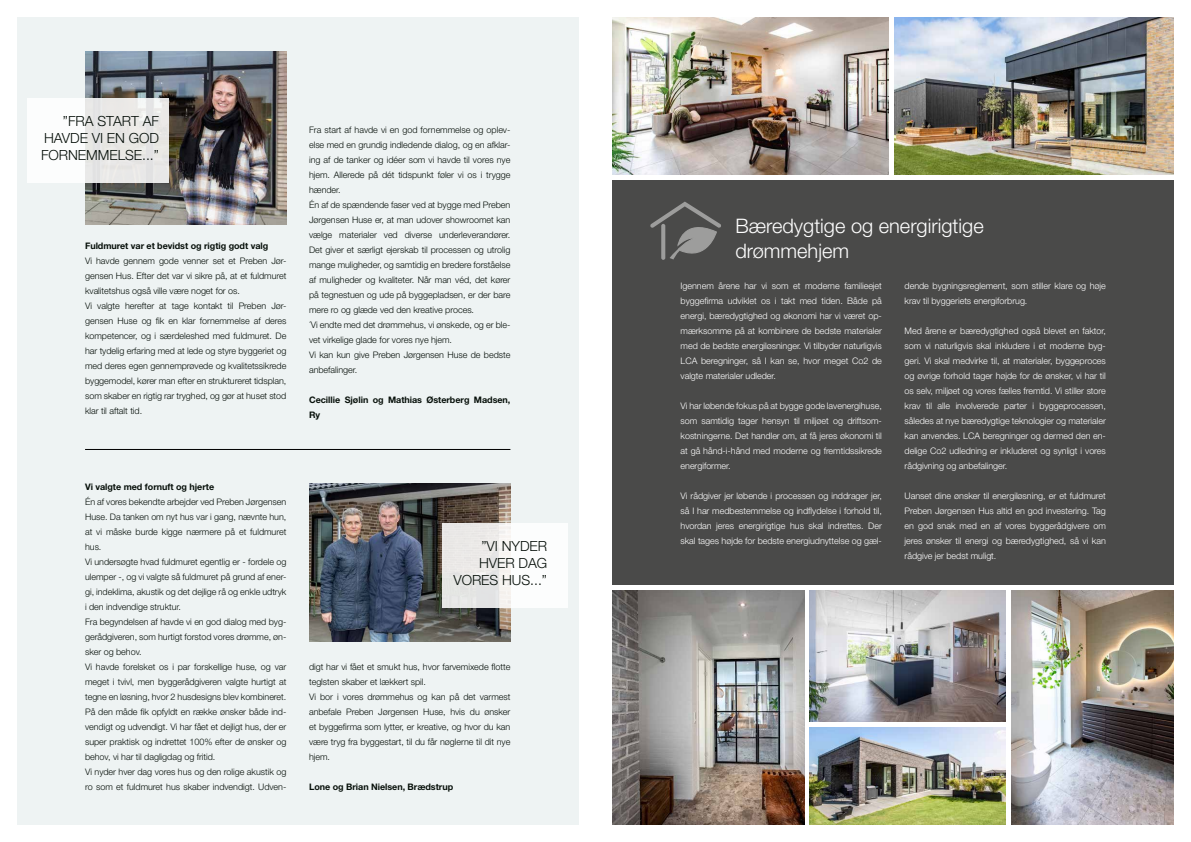
<style>
.page{position:relative;width:1191px;height:842px;background:#fff}
.page>*{position:absolute;margin:0;border:0;box-sizing:border-box;transform-origin:0 0}
.t1{font:300 20px/25px "Helvetica Neue LT Std";color:#fff}
.t2{font:300 14px/17px "Helvetica Neue LT Std";letter-spacing:-.005em;color:#060f09;text-align:right}
.t3{font:300 9px/15px "Helvetica Neue LT Std";letter-spacing:-.005em;color:#060f09}
.t4{font:300 9px/15px "Helvetica Neue LT Std";letter-spacing:-.005em;color:#fff;text-align:justify}
.t5{font:700 9px/15px "Helvetica Neue LT Std";letter-spacing:-.005em;color:#060f09}
</style>
<div class="page">
<div style="left:17px;top:17px;width:561px;height:808px;background:#eef3f3"></div>
<hr style="left:85px;top:449px;width:425px;height:1px;background:#000">
<img style="left:612px;top:17px;width:277px;height:158px">
<img style="left:894px;top:17px;width:280px;height:158px">
<img style="left:612px;top:591px;width:192px;height:234px">
<img style="left:1011px;top:591px;width:163px;height:234px">
<img style="left:809px;top:727px;width:196px;height:98px">
<img style="left:809px;top:591px;width:196px;height:131px">
<div style="left:612px;top:181px;width:562px;height:404px;background:#4a4a49"></div>
<svg style="left:650px;top:202px;width:71px;height:58px"></svg>
<img style="left:85px;top:51px;width:201px;height:174px">
<img style="left:309px;top:483px;width:201px;height:158px">
<div style="left:442px;top:523px;width:125px;height:85px;background:linear-gradient(to right,#e3e2e0,#fff)"></div>
<svg style="left:27px;top:98px;width:142px;height:85px;fill:#ebeae8"></svg>
<h2 class="t2" style="left:41px;top:112px;width:119px;text-align:justify;text-indent:22px">”FRA START AF HAVDE VI EN GOD FORNEMMELSE...”</h2>
<p class="t5" style="left:85px;top:238px;width:185px">Fuldmuret var et bevidst og rigtig godt valg</p>
<p class="t3" style="left:85px;top:253px;width:203px">Vi havde gennem gode venner set et Preben Jør&shy;gensen Hus. Efter det var vi sikre på, at et fuldmuret kvalitetshus også ville være noget for os.<br>Vi valgte herefter at tage kontakt til Preben Jør&shy;gensen Huse og fik en klar fornemmelse af deres kompetencer, og i særdeleshed med fuldmuret. De har tydelig erfaring med at lede og styre byggeriet og med deres egen gennemprøvede og kvalitetssikrede byggemodel, kører man efter en struktureret tidsplan, som skaber en rigtig rar tryghed, og gør at huset stod klar til aftalt tid.</p>
<p class="t3" style="left:309px;top:122px;width:203px">Fra start af havde vi en god fornemmelse og oplev&shy;else med en grundig indledende dialog, og en afklar&shy;ing af de tanker og idéer som vi havde til vores nye hjem. Allerede på dét tidspunkt føler vi os i trygge hænder.<br>Én af de spændende faser ved at bygge med Preben Jørgensen Huse er, at man udover showroomet kan vælge materialer ved diverse underleverandører.<br>Det giver et særligt ejerskab til processen og utrolig mange muligheder, og samtidig en bredere forståelse af muligheder og kvaliteter. Når man véd, det kører på tegnestuen og ude på byggepladsen, er der bare mere ro og glæde ved den kreative proces.<br>´Vi endte med det drømmehus, vi ønskede, og er ble&shy;vet virkelige glade for vores nye hjem.<br>Vi kan kun give Preben Jørgensen Huse de bedste anbefalinger.</p>
<p class="t5" style="left:309px;top:392px;width:203px">Cecillie Sjølin og Mathias Østerberg Madsen,<br>Ry</p>
<p class="t5" style="left:85px;top:479px;width:131px">Vi valgte med fornuft og hjerte</p>
<p class="t3" style="left:85px;top:494px;width:203px">Én af vores bekendte arbejder ved Preben Jørgensen Huse. Da tanken om nyt hus var i gang, nævnte hun, at vi måske burde kigge nærmere på et fuldmuret hus.<br>Vi undersøgte hvad fuldmuret egentlig er - fordele og ulemper -, og vi valgte så fuldmuret på grund af ener&shy;gi, indeklima, akustik og det dejlige rå og enkle udtryk i den indvendige struktur.<br>Fra begyndelsen af havde vi en god dialog med byg&shy;gerådgiveren, som hurtigt forstod vores drømme, øn&shy;sker og behov.<br>Vi havde forelsket os i par forskellige huse, og var meget i tvivl, men byggerådgiveren valgte hurtigt at tegne en løsning, hvor 2 husdesigns blev kombineret.<br>På den måde fik opfyldt en række ønsker både ind&shy;vendigt og udvendigt. Vi har fået et dejligt hus, der er super praktisk og indrettet 100% efter de ønsker og behov, vi har til dagligdag og fritid.<br>Vi nyder hver dag vores hus og den rolige akustik og ro som et fuldmuret hus skaber indvendigt. Udven-</p>
<h2 class="t2" style="left:453px;top:537px;width:95px">”VI NYDER<br>HVER DAG<br>VORES HUS...”</h2>
<p class="t3" style="left:309px;top:659px;width:203px">digt har vi fået et smukt hus, hvor farvemixede flotte teglsten skaber et lækkert spil.<br>Vi bor i vores drømmehus og kan på det varmest anbefale Preben Jørgensen Huse, hvis du ønsker et byggefirma som lytter, er kreative, og hvor du kan være tryg fra byggestart, til du får nøglerne til dit nye hjem.</p>
<p class="t5" style="left:309px;top:779px;width:146px">Lone og Brian Nielsen, Brædstrup</p>
<h1 class="t1" style="left:735px;top:213px;width:250px">Bæredygtige og energirigtige drømmehjem</h1>
<p class="t4" style="left:680px;top:278px;width:203px">Igennem årene har vi som et moderne familieejet byggefirma udviklet os i takt med tiden. Både på energi, bæredygtighed og økonomi har vi været op&shy;mærksomme på at kombinere de bedste materialer med de bedste energiløsninger. Vi tilbyder naturligvis LCA beregninger, så I kan se, hvor meget Co2 de valgte materialer udleder.</p>
<p class="t4" style="left:680px;top:398px;width:203px">Vi har løbende fokus på at bygge gode lavenergihuse, som samtidig tager hensyn til miljøet og driftsom&shy;kostningerne. Det handler om, at få jeres økonomi til at gå hånd-i-hånd med moderne og fremtidssikrede energiformer.</p>
<p class="t4" style="left:680px;top:488px;width:203px">Vi rådgiver jer løbende i processen og inddrager jer, så I har medbestemmelse og indflydelse i forhold til, hvordan jeres energirigtige hus skal indrettes. Der skal tages højde for bedste energiudnyttelse og gæl-</p>
<p class="t4" style="left:904px;top:278px;width:203px">dende bygningsreglement, som stiller klare og høje krav til byggeriets energiforbrug.</p>
<p class="t4" style="left:904px;top:323px;width:203px">Med årene er bæredygtighed også blevet en faktor, som vi naturligvis skal inkludere i et moderne byg&shy;geri. Vi skal medvirke til, at materialer, byggeproces og øvrige forhold tager højde for de ønsker, vi har til os selv, miljøet og vores fælles fremtid. Vi stiller store krav til alle involverede parter i byggeprocessen, således at nye bæredygtige teknologier og materialer kan anvendes. LCA beregninger og dermed den en&shy;delige Co2 udledning er inkluderet og synligt i vores rådgivning og anbefalinger.</p>
<p class="t4" style="left:904px;top:488px;width:203px">Uanset dine ønsker til energiløsning, er et fuldmuret Preben Jørgensen Hus altid en god investering. Tag en god snak med en af vores byggerådgivere om jeres ønsker til energi og bæredygtighed, så vi kan rådgive jer bedst muligt.</p>
</div>
